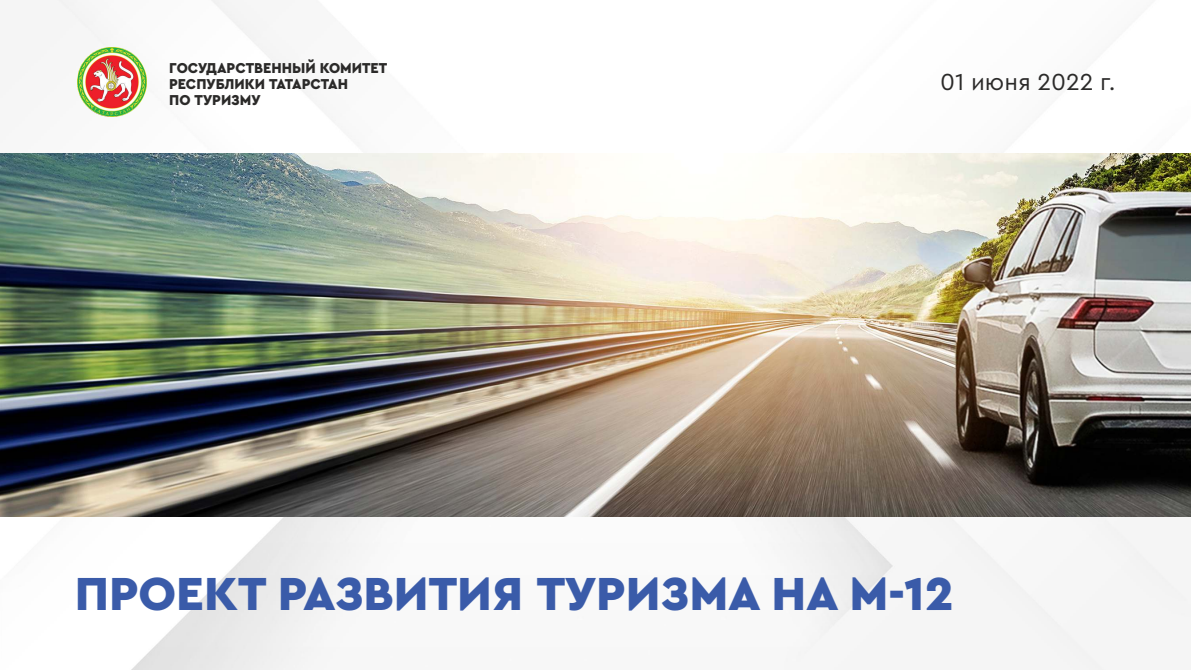
<style>
.page{position:relative;width:1191px;height:670px;background:#fff}
.page>*{position:absolute;margin:0;border:0;box-sizing:border-box;transform-origin:0 0}
.t1{font:900 48.5px "Cera Pro";color:#3a5ba9}
.t2{font:24.3px "Cera Pro";color:#2b2a29}
.t3{font:900 15px/16px "Cera Pro";color:#2b2a29;scale:.96 1}
</style>
<div class="page">
<img style="left:0;top:0;width:1190px;height:670px">
<img style="left:78px;top:48px;width:69px;height:69px">
<img style="left:0;top:154px;width:1190px;height:363px">
<p class="t3" style="left:169px;top:60px;width:229px">ГОСУДАРСТВЕННЫЙ КОМИТЕТ<br>РЕСПУБЛИКИ ТАТАРСТАН<br>ПО ТУРИЗМУ</p>
<h2 class="t2" style="left:940px;top:71px;width:177px">01 июня 2022 г.</h2>
<h1 class="t1" style="left:75px;top:570px;width:880px">ПРОЕКТ РАЗВИТИЯ ТУРИЗМА НА М-12</h1>
</div>
